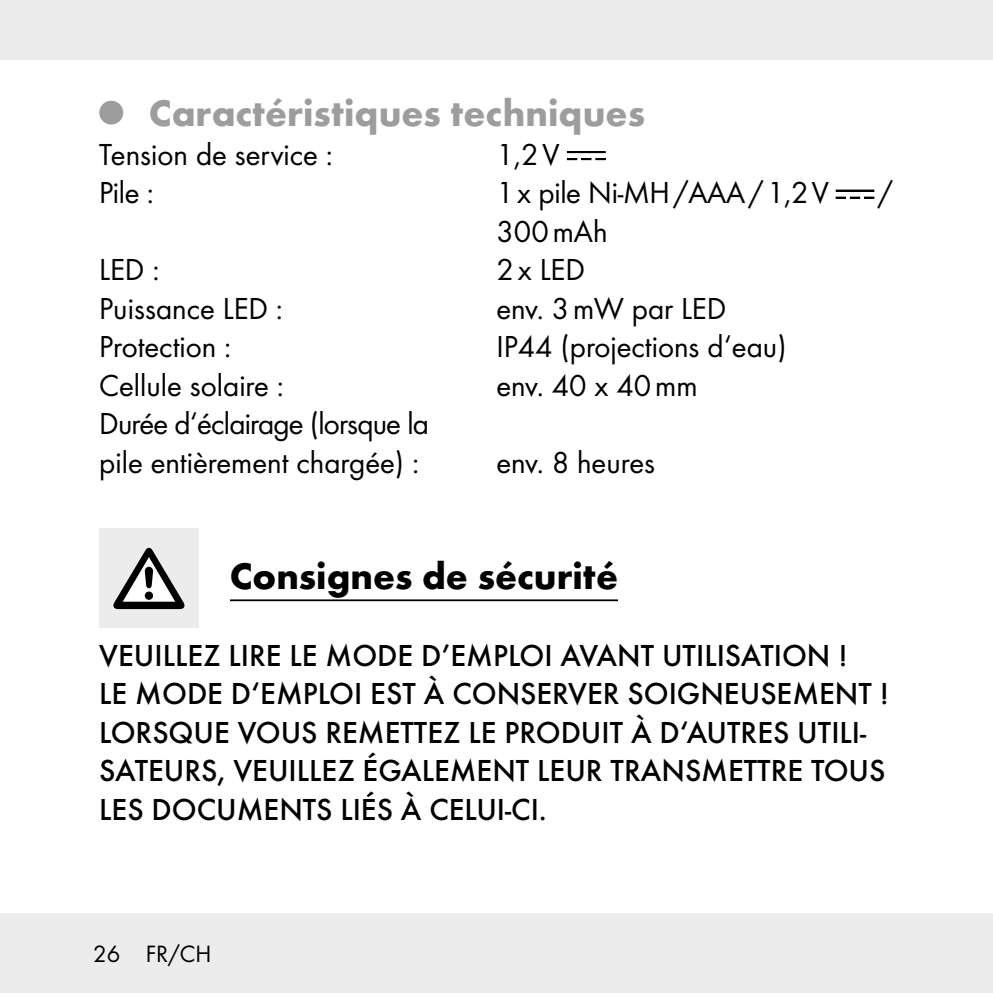
<style>
.page{position:relative;width:993px;height:993px;background:#fff}
.page>*{position:absolute;margin:0;border:0;box-sizing:border-box;transform-origin:0 0}
.t1{font:700 38.5px "Futura";color:#9c9d9d}
.t2{font:700 38.5px "Futura";color:#000}
.t3{font:500 31.5px/38.5px "Futura";color:#000}
.t4{font:31.5px "Futura Boo";color:#000}
.t5{font:31.5px/38.5px "Futura Boo";letter-spacing:-.02em;color:#000}
.t6{font:24.5px "Futura Boo";color:#000}
</style>
<div class="page">
<div style="left:0;top:913px;width:992px;height:79px;background:#ececec"></div>
<div style="left:0;top:0;width:992px;height:60px;background:#ececec"></div>
<hr style="left:99px;top:599px;width:518px;height:2px;background:#000">
<div style="left:99px;top:101px;width:24px;height:23px;background:#9c9d9d;border-radius:50%"></div>
<svg style="left:567px;top:158px;width:38px;height:2px"></svg>
<div style="left:567px;top:151px;width:38px;height:2px;border:1px solid #000"></div>
<svg style="left:835px;top:197px;width:38px;height:1px"></svg>
<div style="left:835px;top:190px;width:38px;height:1px;border:1px solid #000"></div>
<div style="left:198px;top:529px;width:32px;height:99px;background:#fff"></div>
<div style="left:99px;top:528px;width:99px;height:100px;background:#ececec"></div>
<svg style="left:113px;top:547px;width:71px;height:62px"></svg>
<p class="t1" style="left:149px;top:89px;width:497px">Caractéristiques techniques</p>
<p class="t4" style="left:99px;top:135px;width:235px">Tension de service :</p>
<p class="t4" style="left:496px;top:135px;width:64px">1,2V</p>
<p class="t4" style="left:99px;top:174px;width:56px">Pile :</p>
<p class="t4" style="left:496px;top:174px;width:334px">1x pile Ni-MH/AAA/1,2V</p>
<p class="t4" style="left:877px;top:174px;width:17px">/</p>
<p class="t4" style="left:496px;top:212px;width:113px">300mAh</p>
<p class="t4" style="left:99px;top:251px;width:62px">LED :</p>
<p class="t4" style="left:496px;top:251px;width:90px">2x LED</p>
<p class="t4" style="left:99px;top:289px;width:185px">Puissance LED :</p>
<p class="t4" style="left:496px;top:289px;width:231px">env. 3mW par LED</p>
<p class="t4" style="left:99px;top:328px;width:134px">Protection :</p>
<p class="t4" style="left:496px;top:328px;width:291px">IP44 (projections d‘eau)</p>
<p class="t4" style="left:99px;top:366px;width:186px">Cellule solaire :</p>
<p class="t4" style="left:496px;top:366px;width:202px">env. 40 x 40mm</p>
<p class="t5" style="left:99px;top:404px;width:331px">Durée d‘éclairage (lorsque la pile entièrement chargée) :</p>
<p class="t4" style="left:496px;top:443px;width:160px">env. 8 heures</p>
<p class="t2" style="left:230px;top:551px;width:389px">Consignes de sécurité</p>
<p class="t3" style="left:99px;top:635px;width:791px">VEUILLEZ LIRE LE MODE D’EMPLOI AVANT UTILISATION !<br>LE MODE D‘EMPLOI EST À CONSERVER SOIGNEUSEMENT !<br>LORSQUE VOUS REMETTEZ LE PRODUIT À D‘AUTRES UTILI-SATEURS, VEUILLEZ ÉGALEMENT LEUR TRANSMETTRE TOUS LES DOCUMENTS LIÉS À CELUI-CI.</p>
<p class="t6" style="left:93px;top:939px;width:120px">26 FR/CH</p>
</div>
